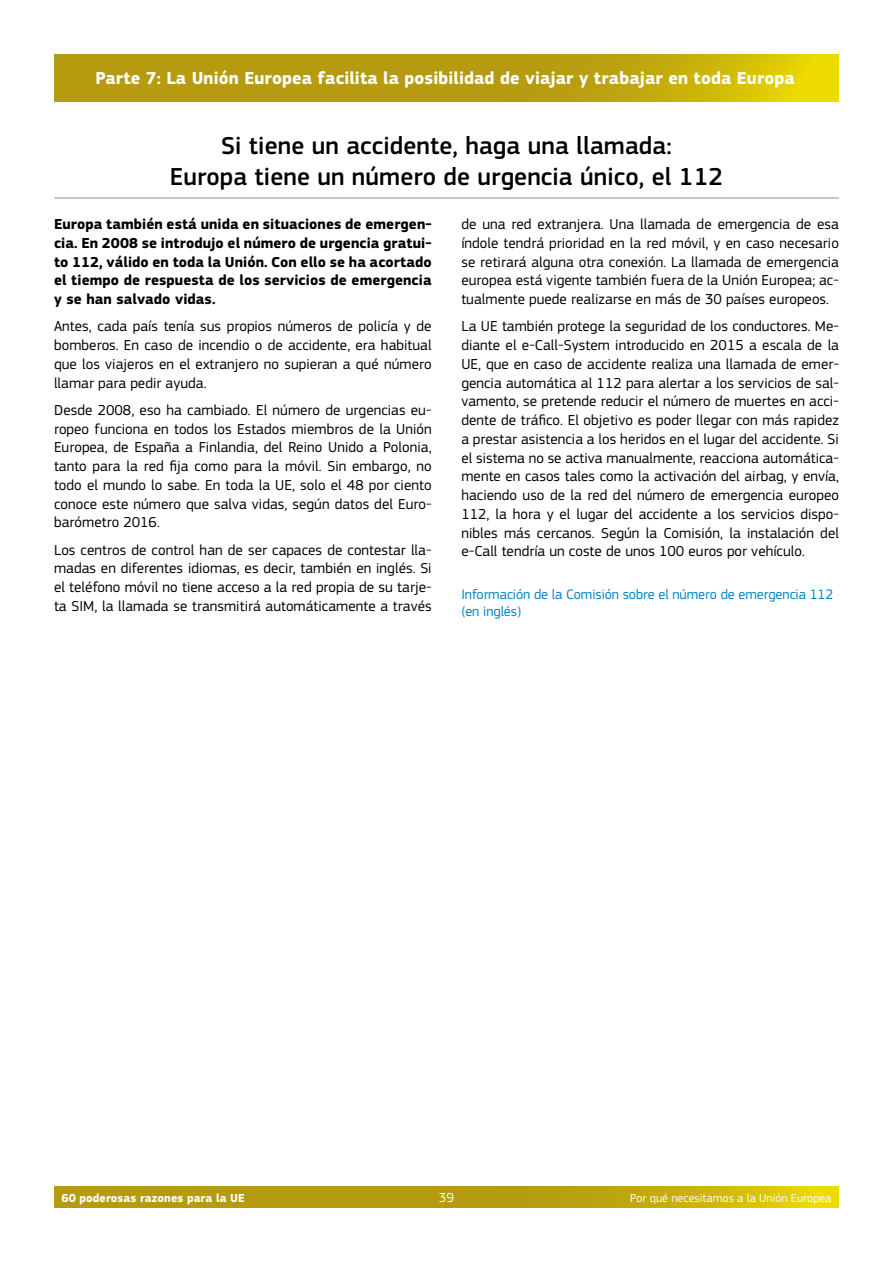
<style>
.page{position:relative;width:893px;height:1263px;background:#fff}
.page>*{position:absolute;margin:0;border:0;box-sizing:border-box;transform-origin:0 0}
.t1{font:500 25.5px/30.6px "PF Square Sans Pro";letter-spacing:.005em;color:#000;text-align:center}
.t2{font:700 18px "PF Square Sans Pro";letter-spacing:.005em;color:#fff}
.t3{font:15px/18.8px "PF Square Sans Pro";letter-spacing:.005em;color:#000;text-align:justify}
.t4{font:700 15px/18.8px "PF Square Sans Pro";letter-spacing:.005em;color:#000;text-align:justify}
.t5{font:14.25px/17.1px "PF Square Sans Pro";letter-spacing:-.005em;color:#0083c8}
.t6{font:13.5px "PF Square Sans Pro";color:#fff}
.t7{font:12px "PF Square Sans Pro";letter-spacing:.005em;color:#fff}
.t8{font:700 12px "PF Square Sans Pro";letter-spacing:.005em;color:#fff}
</style>
<div class="page">
<svg style="left:55px;top:1187px;width:783px;height:20px;background:#bfa50d"></svg>
<svg style="left:55px;top:55px;width:783px;height:47px;background:#bea50d"></svg>
<hr style="left:54px;top:198px;width:785px;height:1px;background:#919495">
<p class="t2" style="left:95px;top:67px;width:701px">Parte 7: La Unión Europea facilita la posibilidad de viajar y trabajar en toda Europa</p>
<h1 class="t1" style="left:170px;top:131px;width:555px">Si tiene un accidente, haga una llamada:<br>Europa tiene un número de urgencia único, el 112</h1>
<p class="t4" style="left:54px;top:215px;width:379px">Europa también está unida en situaciones de emergen&shy;cia. En 2008 se introdujo el número de urgencia gratui&shy;to 112, válido en toda la Unión. Con ello se ha acortado el tiempo de respuesta de los servicios de emergencia y se han salvado vidas.</p>
<p class="t3" style="left:54px;top:317px;width:379px">Antes, cada país tenía sus propios números de policía y de bomberos. En caso de incendio o de accidente, era habitual que los viajeros en el extranjero no supieran a qué número llamar para pedir ayuda.</p>
<p class="t3" style="left:54px;top:401px;width:379px">Desde 2008, eso ha cambiado. El número de urgencias eu&shy;ropeo funciona en todos los Estados miembros de la Unión Europea, de España a Finlandia, del Reino Unido a Polonia, tanto para la red fija como para la móvil. Sin embargo, no todo el mundo lo sabe. En toda la UE, solo el 48 por ciento conoce este número que salva vidas, según datos del Euro&shy;barómetro 2016.</p>
<p class="t3" style="left:54px;top:540px;width:379px">Los centros de control han de ser capaces de contestar lla&shy;madas en diferentes idiomas, es decir, también en inglés. Si el teléfono móvil no tiene acceso a la red propia de su tarje&shy;ta SIM, la llamada se transmitirá automáticamente a través</p>
<p class="t3" style="left:461px;top:215px;width:379px">de una red extranjera. Una llamada de emergencia de esa índole tendrá prioridad en la red móvil, y en caso necesario se retirará alguna otra conexión. La llamada de emergencia europea está vigente también fuera de la Unión Europea; ac&shy;tualmente puede realizarse en más de 30 países europeos.</p>
<p class="t3" style="left:461px;top:317px;width:379px">La UE también protege la seguridad de los conductores. Me&shy;diante el e-Call-System introducido en 2015 a escala de la UE, que en caso de accidente realiza una llamada de emer&shy;gencia automática al 112 para alertar a los servicios de sal&shy;vamento, se pretende reducir el número de muertes en acci&shy;dente de tráfico. El objetivo es poder llegar con más rapidez a prestar asistencia a los heridos en el lugar del accidente. Si el sistema no se activa manualmente, reacciona automática&shy;mente en casos tales como la activación del airbag, y envía, haciendo uso de la red del número de emergencia europeo 112, la hora y el lugar del accidente a los servicios dispo&shy;nibles más cercanos. Según la Comisión, la instalación del e-Call tendría un coste de unos 100 euros por vehículo.</p>
<p class="t5" style="left:461px;top:586px;width:374px">Información de la Comisión sobre el número de emergencia 112 (en inglés)</p>
<p class="t8" style="left:62px;top:1190px;width:185px">60 poderosas razones para la UE</p>
<p class="t6" style="left:439px;top:1190px;width:17px">39</p>
<p class="t7" style="left:630px;top:1190px;width:203px">Por qué necesitamos a la Unión Europea</p>
</div>
